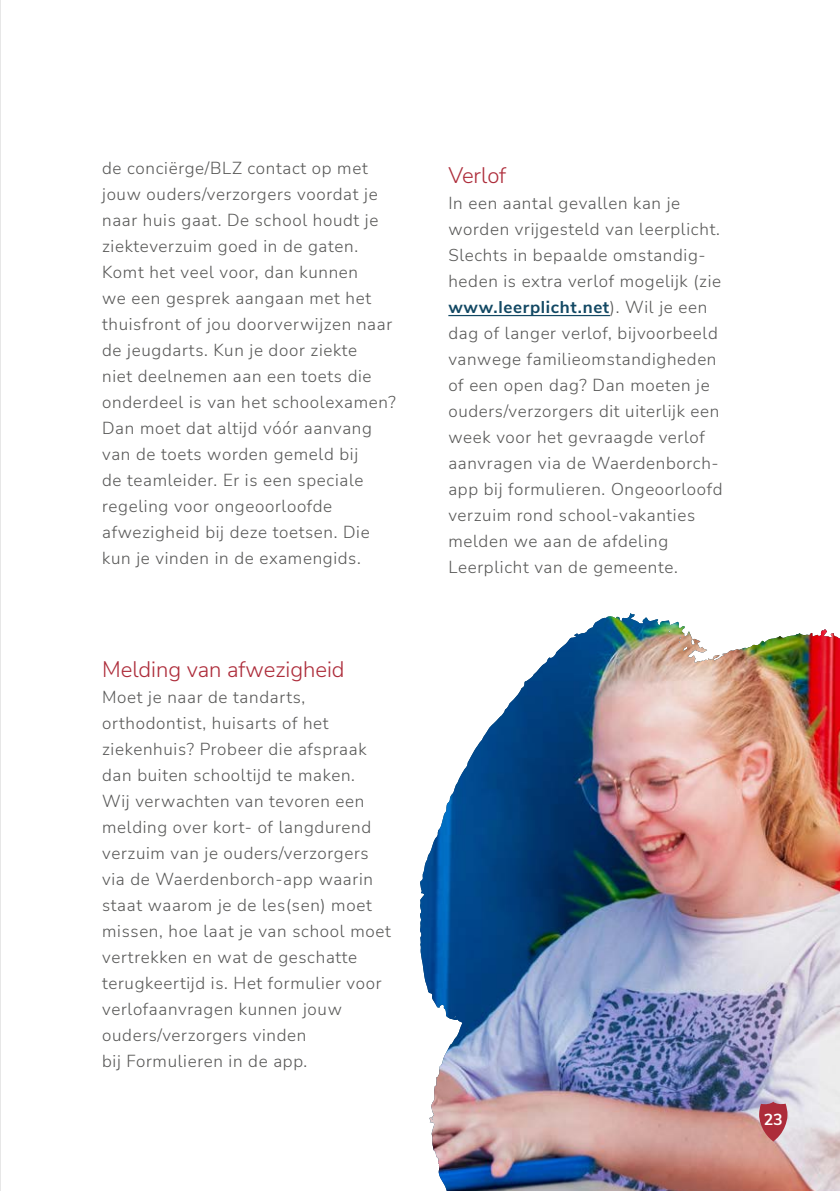
<style>
.page{position:relative;width:840px;height:1191px;background:#fff}
.page>*{position:absolute;margin:0;border:0;box-sizing:border-box;transform-origin:0 0}
.t1{font:300 22px "Nunito Sans";color:#ad2c3a}
.t2{font:300 17px/26px "Nunito Sans";letter-spacing:.04em;color:#575756}
.t3{font:700 16px "Nunito Sans";color:#fff}
.s1{font-weight:700;color:#124863}
</style>
<div class="page">
<hr style="left:448px;top:315px;width:161px;height:1px;background:#124863">
<img style="left:429px;top:613px;width:410px;height:578px">
<img style="left:420px;top:614px;width:209px;height:387px">
<svg style="left:758px;top:1101px;width:29px;height:40px"></svg>
<hr style="left:0;top:0;width:1px;height:1191px;background:#d0d0d0">
<p class="t2" style="left:102px;top:154px;width:295px">de conciërge/BLZ contact op met jouw ouders/verzorgers voordat je naar huis gaat. De school houdt je ziekteverzuim goed in de gaten.<br>Komt het veel voor, dan kunnen<br>we een gesprek aangaan met het thuisfront of jou doorverwijzen naar de jeugdarts. Kun je door ziekte<br>niet deelnemen aan een toets die onderdeel is van het schoolexamen?<br>Dan moet dat altijd vóór aanvang van de toets worden gemeld bij<br>de teamleider. Er is een speciale regeling voor ongeoorloofde afwezigheid bij deze toetsen. Die kun je vinden in de examengids.</p>
<p class="t1" style="left:102px;top:654px;width:244px">Melding van afwezigheid</p>
<p class="t2" style="left:102px;top:683px;width:290px">Moet je naar de tandarts, orthodontist, huisarts of het ziekenhuis? Probeer die afspraak dan buiten schooltijd te maken.<br>Wij verwachten van tevoren een melding over kort- of langdurend verzuim van je ouders/verzorgers via de Waerdenborch-app waarin staat waarom je de les(sen) moet missen, hoe laat je van school moet vertrekken en wat de geschatte terugkeertijd is. Het formulier voor verlofaanvragen kunnen jouw ouders/verzorgers vinden<br>bij Formulieren in de app.</p>
<p class="t1" style="left:448px;top:160px;width:59px">Verlof</p>
<p class="t2" style="left:448px;top:189px;width:275px">In een aantal gevallen kan je worden vrijgesteld van leerplicht.<br>Slechts in bepaalde omstandig&shy;heden is extra verlof mogelijk (zie <span class="s1">www.leerplicht.net</span>). Wil je een dag of langer verlof, bijvoorbeeld vanwege familieomstandigheden of een open dag? Dan moeten je ouders/verzorgers dit uiterlijk een week voor het gevraagde verlof aanvragen via de Waerdenborch&shy;app bij formulieren. Ongeoorloofd verzuim rond school-vakanties melden we aan de afdeling<br>Leerplicht van de gemeente.</p>
<p class="t3" style="left:763px;top:1107px;width:21px">23</p>
</div>
